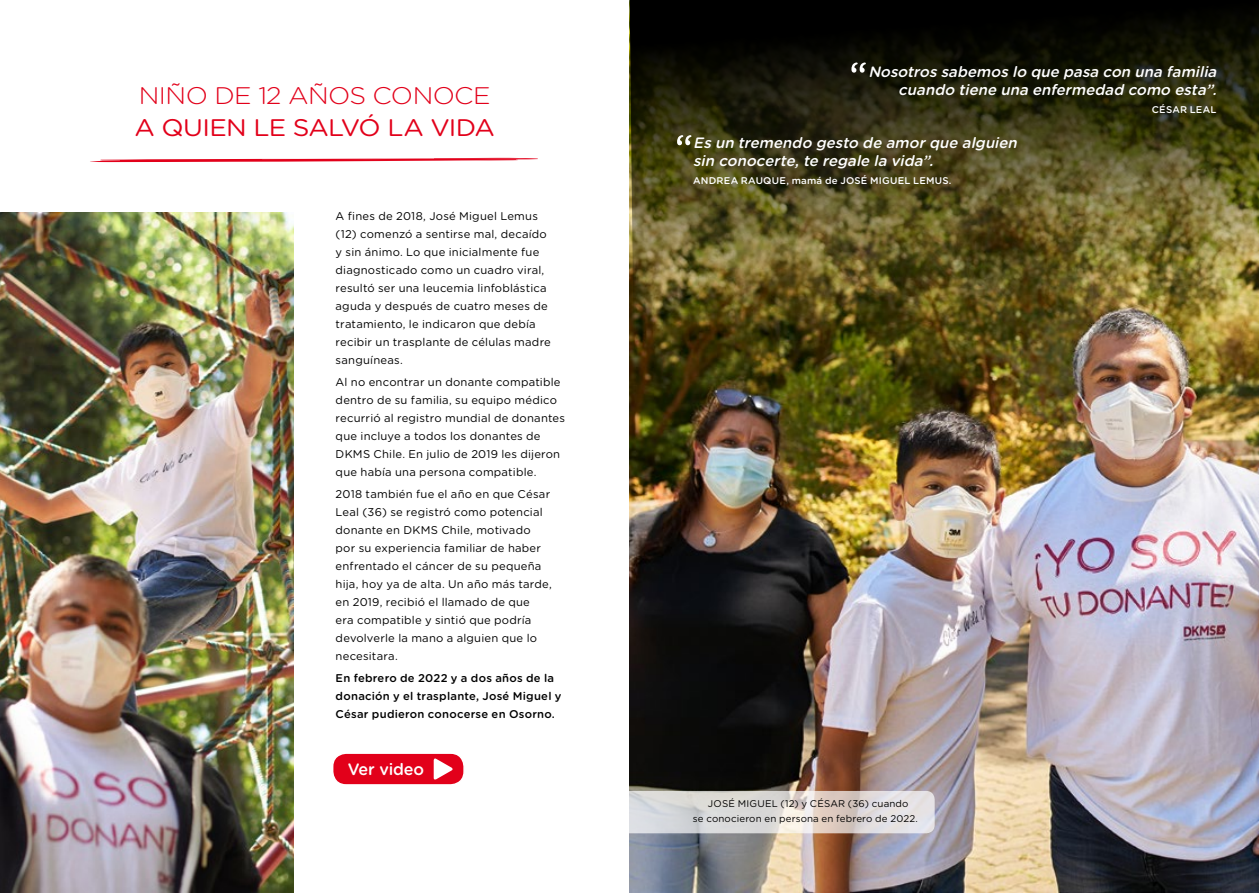
<style>
.page{position:relative;width:1259px;height:893px;background:#fff}
.page>*{position:absolute;margin:0;border:0;box-sizing:border-box;transform-origin:0 0}
.t1{font:24px "Gotham Rounded";letter-spacing:-.035em;color:#e2001a;scale:1.09 1}
.t2{font:300 24px "Gotham Rounded";letter-spacing:-.02em;color:#e2001a;scale:1.09 1}
.t3{font:500 16.5px "Gotham Rounded";letter-spacing:-.01em;color:#fff}
.t4{font:italic 500 15px/18px "Gotham Rounded";color:#fff}
.t5{font:11.25px/18px "Gotham Rounded";letter-spacing:.02em;color:#000}
.t6{font:500 11.25px/18px "Gotham Rounded";letter-spacing:.02em;color:#000}
.t7{font:9.75px/15px "Gotham Rounded";letter-spacing:.015em;color:#000;text-align:center}
.t8{font:500 9.75px "Gotham Rounded";letter-spacing:.02em;color:#fff}
</style>
<div class="page">
<img style="left:629px;top:399px;width:630px;height:494px">
<img style="left:629px;top:0;width:630px;height:399px">
<svg style="left:90px;top:158px;width:448px;height:4px"></svg>
<svg style="left:677px;top:135px;width:14px;height:10px"></svg>
<svg style="left:851px;top:63px;width:15px;height:10px"></svg>
<img style="left:0;top:213px;width:293px;height:680px">
<svg style="left:613px;top:791px;width:321px;height:42px"></svg>
<div style="left:333px;top:753px;width:131px;height:32px;background:#e2001a;border-radius:14px"></div>
<div style="left:332px;top:752px;width:133px;height:34px;border:2px solid #fff;border-radius:14px"></div>
<svg style="left:434px;top:758px;width:19px;height:22px"></svg>
<h1 class="t2" style="left:139px;top:80px;width:324px">NIÑO DE 12 AÑOS CONOCE</h1>
<h1 class="t1" style="left:134px;top:111px;width:332px">A QUIEN LE SALVÓ LA VIDA</h1>
<p class="t5" style="left:336px;top:206px;width:217px">A fines de 2018, José Miguel Lemus (12) comenzó a sentirse mal, decaído y sin ánimo. Lo que inicialmente fue diagnosticado como un cuadro viral, resultó ser una leucemia linfoblástica aguda y después de cuatro meses de tratamiento, le indicaron que debía recibir un trasplante de células madre sanguíneas.</p>
<p class="t5" style="left:336px;top:372px;width:231px">Al no encontrar un donante compatible dentro de su familia, su equipo médico recurrió al registro mundial de donantes que incluye a todos los donantes de DKMS Chile. En julio de 2019 les dijeron que había una persona compatible.</p>
<p class="t5" style="left:336px;top:485px;width:218px">2018 también fue el año en que César<br>Leal (36) se registró como potencial donante en DKMS Chile, motivado por su experiencia familiar de haber enfrentado el cáncer de su pequeña hija, hoy ya de alta. Un año más tarde, en 2019, recibió el llamado de que<br>era compatible y sintió que podría devolverle la mano a alguien que lo necesitara.</p>
<p class="t6" style="left:336px;top:669px;width:227px">En febrero de 2022 y a dos años de la donación y el trasplante, José Miguel y<br>César pudieron conocerse en Osorno.</p>
<h2 class="t3" style="left:348px;top:758px;width:78px">Ver video</h2>
<h3 class="t4" style="left:868px;top:62px;width:354px;text-align:right">Nosotrossabemoslo que pasa con una familia cuando tiene una enfermedad como esta”.</h3>
<p class="t8" style="left:1152px;top:103px;width:66px">CÉSAR LEAL</p>
<h3 class="t4" style="left:693px;top:133px;width:329px">Esun tremendo gesto de amorque alguien sin conocerte,te regale la vida”.</h3>
<p class="t8" style="left:693px;top:174px;width:260px">ANDREA RAUQUE, mamá de JOSÉ MIGUEL LEMUS.</p>
<p class="t7" style="left:693px;top:796px;width:226px">JOSÉ MIGUEL (12) y CÉSAR (36) cuando<br>se conocieron en persona en febrero de 2022.</p>
</div>
